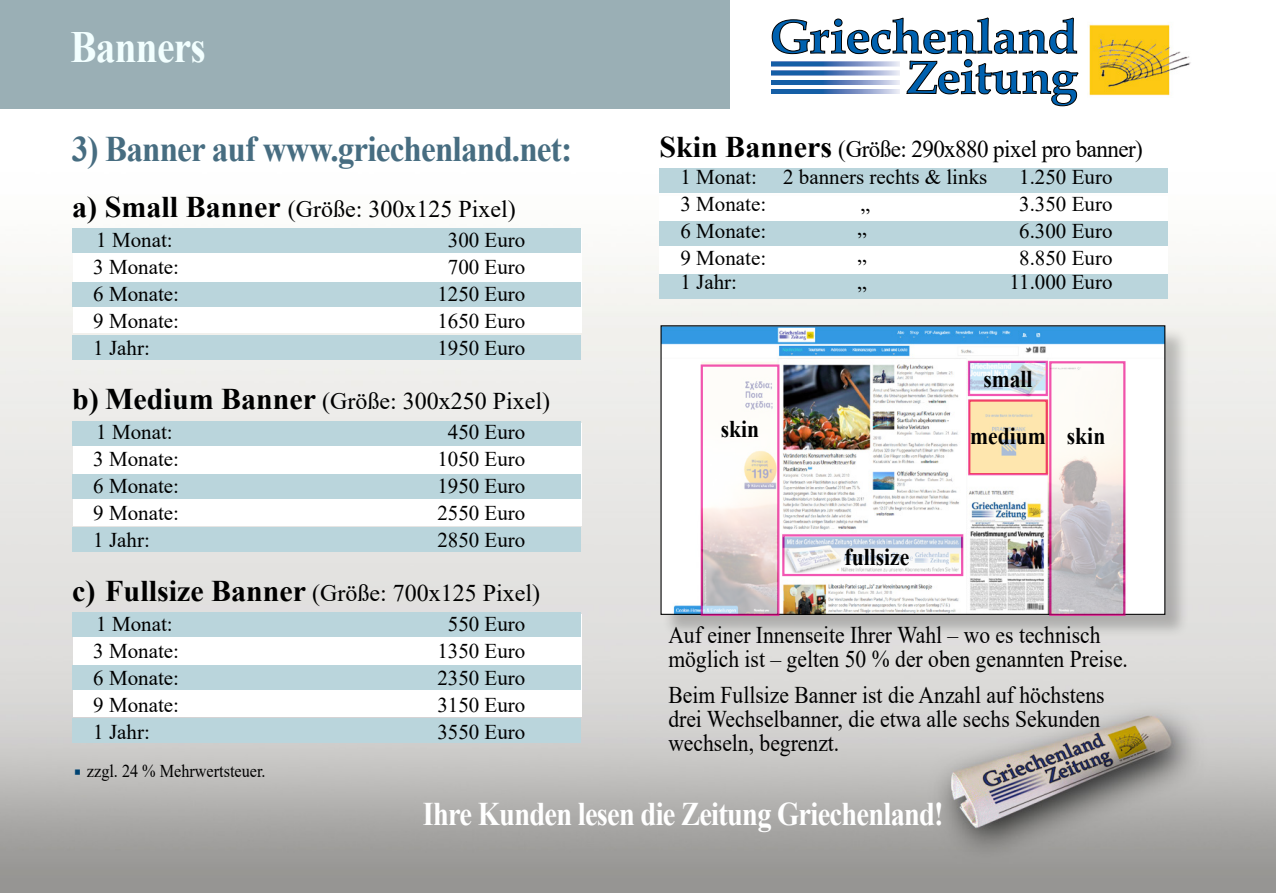
<style>
.page{position:relative;width:1276px;height:893px;background:#fff}
.page>*{position:absolute;margin:0;border:0;box-sizing:border-box;transform-origin:0 0}
.t1{font:700 44.7px "Times New Roman";letter-spacing:-.02em;color:#f2ffff;scale:.88 1}
.t2{font:700 36px "Times New Roman";letter-spacing:-.025em;color:#476d81;scale:.92 1}
.t3{font:700 33px "Times New Roman";letter-spacing:-.025em;color:#fff;scale:.86 1}
.t4{font:24px "Times New Roman";color:#000;scale:.9 1}
.t5{font:24px "Times New Roman";color:#000}
.t6{font:24px "Times New Roman";letter-spacing:-.025em;color:#000;scale:.96 1}
.t7{font:700 24px "Times New Roman";color:#000;scale:.9 1}
.t8{font:21px "Times New Roman";color:#000}
.t9{font:18px "Times New Roman";color:#000;scale:.9 1}
.s1{font-weight:700;font-size:30px}
.s2{font-size:24px;color:#004372}
</style>
<div class="page">
<img style="left:0;top:0;width:1276px;height:893px">
<div style="left:0;top:0;width:729px;height:108px;background:#9aafb5"></div>
<div style="left:73px;top:231px;width:509px;height:102px;background:#fff"></div>
<div style="left:73px;top:423px;width:509px;height:103px;background:#fff"></div>
<div style="left:73px;top:614px;width:509px;height:103px;background:#fff"></div>
<div style="left:72px;top:229px;width:509px;height:24px;background:#bad5dc"></div>
<div style="left:72px;top:421px;width:509px;height:24px;background:#bad5dc"></div>
<div style="left:72px;top:612px;width:509px;height:24px;background:#bad5dc"></div>
<div style="left:72px;top:282px;width:509px;height:24px;background:#bad5dc"></div>
<div style="left:72px;top:475px;width:509px;height:24px;background:#bad5dc"></div>
<div style="left:72px;top:666px;width:509px;height:24px;background:#bad5dc"></div>
<div style="left:72px;top:335px;width:509px;height:24px;background:#bad5dc"></div>
<div style="left:72px;top:528px;width:509px;height:24px;background:#bad5dc"></div>
<div style="left:72px;top:719px;width:509px;height:24px;background:#bad5dc"></div>
<img style="left:1088px;top:17px;width:103px;height:82px">
<svg style="left:771px;top:12px;width:307px;height:94px"></svg>
<div style="left:766px;top:98px;width:281px;height:8px;background:#fff"></div>
<div style="left:659px;top:196px;width:509px;height:103px;background:#fff"></div>
<div style="left:659px;top:168px;width:509px;height:24px;background:#bad5dc"></div>
<div style="left:659px;top:222px;width:509px;height:24px;background:#bad5dc"></div>
<div style="left:659px;top:275px;width:509px;height:24px;background:#bad5dc"></div>
<div style="left:661px;top:326px;width:527px;height:312px;background:#000;opacity:.23"></div>
<img style="left:662px;top:327px;width:501px;height:286px">
<svg style="left:968px;top:361px;width:80px;height:35px"></svg>
<svg style="left:968px;top:399px;width:80px;height:76px;fill:#fee6ae"></svg>
<svg style="left:782px;top:534px;width:181px;height:42px"></svg>
<svg style="left:1049px;top:361px;width:76px;height:255px"></svg>
<svg style="left:700px;top:364px;width:79px;height:252px"></svg>
<p class="t1" style="left:70px;top:15px;width:155px">Banners</p>
<p class="t2" style="left:72px;top:123px;width:545px">3) Βanner auf www.griechenland.net:</p>
<p class="t5" style="left:72px;top:192px;width:445px"><span class="s1">a) Small Banner</span> (Größe: 300x125 Pixel)</p>
<p class="t8" style="left:96px;top:225px;width:78px">1 Monat:</p>
<p class="t8" style="left:448px;top:225px;width:79px">300 Euro</p>
<p class="t8" style="left:93px;top:252px;width:87px">3 Monate:</p>
<p class="t8" style="left:448px;top:252px;width:79px">700 Euro</p>
<p class="t8" style="left:93px;top:279px;width:87px">6 Monate:</p>
<p class="t8" style="left:437px;top:279px;width:90px">1250 Euro</p>
<p class="t8" style="left:93px;top:306px;width:87px">9 Monate:</p>
<p class="t8" style="left:437px;top:306px;width:90px">1650 Euro</p>
<p class="t8" style="left:93px;top:333px;width:58px">1 Jahr:</p>
<p class="t8" style="left:437px;top:333px;width:90px">1950 Euro</p>
<p class="t5" style="left:72px;top:384px;width:479px"><span class="s1">b) Medium Banner</span> (Größe: 300x250 Pixel)</p>
<p class="t8" style="left:96px;top:417px;width:78px">1 Monat:</p>
<p class="t8" style="left:448px;top:417px;width:79px">450 Euro</p>
<p class="t8" style="left:93px;top:444px;width:87px">3 Monate:</p>
<p class="t8" style="left:437px;top:444px;width:90px">1050 Euro</p>
<p class="t8" style="left:93px;top:471px;width:87px">6 Monate:</p>
<p class="t8" style="left:437px;top:471px;width:90px">1950 Euro</p>
<p class="t8" style="left:93px;top:498px;width:87px">9 Monate:</p>
<p class="t8" style="left:437px;top:498px;width:90px">2550 Euro</p>
<p class="t8" style="left:93px;top:525px;width:58px">1 Jahr:</p>
<p class="t8" style="left:437px;top:525px;width:90px">2850 Euro</p>
<p class="t5" style="left:72px;top:576px;width:469px"><span class="s1">c) Fullsize Banner</span> (Größe: 700x125 Pixel)</p>
<p class="t8" style="left:96px;top:609px;width:78px">1 Monat:</p>
<p class="t8" style="left:448px;top:609px;width:79px">550 Euro</p>
<p class="t8" style="left:93px;top:636px;width:87px">3 Monate:</p>
<p class="t8" style="left:437px;top:636px;width:90px">1350 Euro</p>
<p class="t8" style="left:93px;top:663px;width:87px">6 Monate:</p>
<p class="t8" style="left:437px;top:663px;width:90px">2350 Euro</p>
<p class="t8" style="left:93px;top:690px;width:87px">9 Monate:</p>
<p class="t8" style="left:437px;top:690px;width:90px">3150 Euro</p>
<p class="t8" style="left:93px;top:717px;width:58px">1 Jahr:</p>
<p class="t8" style="left:437px;top:717px;width:90px">3550 Euro</p>
<p class="t9" style="left:74px;top:758px;width:214px"><span class="s2">▪</span> zzgl. 24 % Mehrwertsteuer.</p>
<p class="t6" style="left:659px;top:132px;width:505px"><span class="s1">Skin Banners</span> (Größe: 290x880 pixel pro banner)</p>
<p class="t8" style="left:680px;top:162px;width:308px">1 Monat: 2 banners rechts &amp; links</p>
<p class="t8" style="left:1019px;top:162px;width:95px">1.250 Euro</p>
<p class="t8" style="left:680px;top:189px;width:87px">3 Monate:</p>
<p class="t8" style="left:860px;top:189px;width:11px">„</p>
<p class="t8" style="left:1019px;top:189px;width:95px">3.350 Euro</p>
<p class="t8" style="left:680px;top:216px;width:87px">6 Monate:</p>
<p class="t8" style="left:857px;top:213px;width:11px">„</p>
<p class="t8" style="left:1019px;top:216px;width:95px">6.300 Euro</p>
<p class="t8" style="left:680px;top:243px;width:87px">9 Monate:</p>
<p class="t8" style="left:857px;top:240px;width:11px">„</p>
<p class="t8" style="left:1019px;top:243px;width:95px">8.850 Euro</p>
<p class="t8" style="left:680px;top:267px;width:58px">1 Jahr:</p>
<p class="t8" style="left:857px;top:267px;width:11px">„</p>
<p class="t8" style="left:1009px;top:267px;width:105px">11.000 Euro</p>
<p class="t7" style="left:721px;top:412px;width:44px">skin</p>
<p class="t7" style="left:844px;top:540px;width:74px">fullsize</p>
<p class="t7" style="left:983px;top:361px;width:56px">small</p>
<p class="t7" style="left:970px;top:419px;width:86px">medium</p>
<p class="t7" style="left:1067px;top:419px;width:44px">skin</p>
<p class="t4" style="left:668px;top:618px;width:482px">Auf einer Innenseite Ihrer Wahl – wo es technisch</p>
<p class="t4" style="left:668px;top:642px;width:512px">möglich ist – gelten 50 % der oben genannten Preise.</p>
<p class="t4" style="left:668px;top:678px;width:486px">Beim Fullsize Banner ist die Anzahl auf höchstens</p>
<p class="t4" style="left:668px;top:702px;width:481px">drei Wechselbanner, die etwa alle sechs Sekunden</p>
<p class="t4" style="left:668px;top:726px;width:191px">wechseln, begrenzt.</p>
<p class="t3" style="left:423px;top:790px;width:607px">Ihre Kunden lesen die Zeitung Griechenland!</p>
</div>
